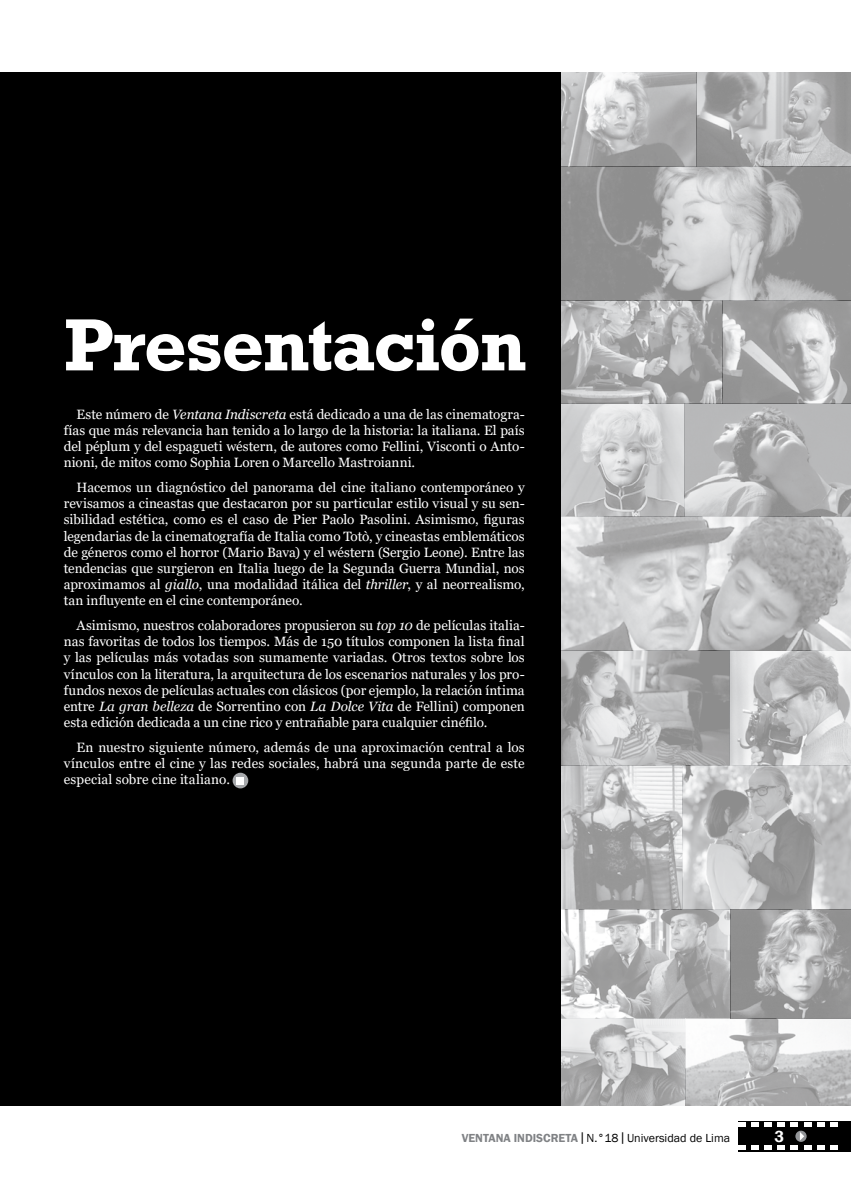
<style>
.page{position:relative;width:851px;height:1191px;background:#fff}
.page>*{position:absolute;margin:0;border:0;box-sizing:border-box;transform-origin:0 0}
.t1{font:700 75px "Rockwell";letter-spacing:-.025em;color:#fff}
.t2{font:600 16.5px "Franklin Gothic";color:#fff}
.t3{font:13.5px/16.2px "Georgia";color:#fff;text-align:justify}
.t4{font:12px "Franklin Gothic";color:#000}
.s1{font-style:italic}
.s2{font-weight:600;color:#808285}
.s3{font-size:9.6px}
</style>
<div class="page">
<div style="left:738px;top:1120px;width:112px;height:31px;background:#000"></div>
<svg style="left:738px;top:1122px;width:7px;height:5px"></svg>
<svg style="left:751px;top:1122px;width:7px;height:5px"></svg>
<svg style="left:764px;top:1122px;width:7px;height:5px"></svg>
<svg style="left:777px;top:1122px;width:7px;height:5px"></svg>
<svg style="left:817px;top:1122px;width:7px;height:5px"></svg>
<svg style="left:830px;top:1122px;width:7px;height:5px"></svg>
<svg style="left:738px;top:1145px;width:7px;height:5px"></svg>
<svg style="left:751px;top:1145px;width:7px;height:5px"></svg>
<svg style="left:764px;top:1145px;width:7px;height:5px"></svg>
<svg style="left:777px;top:1145px;width:7px;height:5px"></svg>
<svg style="left:790px;top:1122px;width:21px;height:28px"></svg>
<svg style="left:817px;top:1145px;width:7px;height:5px"></svg>
<svg style="left:830px;top:1145px;width:7px;height:5px"></svg>
<img style="left:560px;top:765px;width:290px;height:144px">
<img style="left:560px;top:909px;width:290px;height:109px">
<img style="left:560px;top:1018px;width:290px;height:87px">
<img style="left:560px;top:72px;width:290px;height:331px">
<img style="left:560px;top:403px;width:290px;height:113px">
<img style="left:560px;top:650px;width:290px;height:115px">
<img style="left:560px;top:516px;width:290px;height:134px">
<div style="left:0;top:72px;width:560px;height:1033px;background:#000"></div>
<svg style="left:232px;top:772px;width:16px;height:16px"></svg>
<div style="left:236px;top:776px;width:8px;height:8px;background:#fff"></div>
<h1 class="t1" style="left:64px;top:300px;width:464px">Presentación</h1>
<p class="t3" style="left:64px;top:406px;width:462px;text-indent:13px">Este número de <span class="s1">Ventana Indiscreta</span> está dedicado a una de las cinematogra&shy;fías que más relevancia han tenido a lo largo de la historia: la italiana. El país del péplum y del espagueti wéstern, de autores como Fellini, Visconti o Anto&shy;nioni, de mitos como Sophia Loren o Marcello Mastroianni.</p>
<p class="t3" style="left:64px;top:479px;width:462px;text-indent:13px">Hacemos un diagnóstico del panorama del cine italiano contemporáneo y revisamos a cineastas que destacaron por su particular estilo visual y su sen&shy;sibilidad estética, como es el caso de Pier Paolo Pasolini. Asimismo, figuras legendarias de la cinematografía de Italia como Totò, y cineastas emblemáticos de géneros como el horror (Mario Bava) y el wéstern (Sergio Leone). Entre las tendencias que surgieron en Italia luego de la Segunda Guerra Mundial, nos aproximamos al <span class="s1">giallo</span>, una modalidad itálica del <span class="s1">thriller</span>, y al neorrealismo, tan influyente en el cine contemporáneo.</p>
<p class="t3" style="left:64px;top:617px;width:462px;text-indent:13px">Asimismo, nuestros colaboradores propusieron su <span class="s1">top 10</span> de películas italia&shy;nas favoritas de todos los tiempos. Más de 150 títulos componen la lista final y las películas más votadas son sumamente variadas. Otros textos sobre los vínculos con la literatura, la arquitectura de los escenarios naturales y los pro&shy;fundos nexos de películas actuales con clásicos (por ejemplo, la relación íntima entre <span class="s1">La gran belleza</span> de Sorrentino con <span class="s1">La Dolce Vita</span> de Fellini) componen esta edición dedicada a un cine rico y entrañable para cualquier cinéfilo.</p>
<p class="t3" style="left:64px;top:739px;width:462px;text-indent:13px">En nuestro siguiente número, además de una aproximación central a los vínculos entre el cine y las redes sociales, habrá una segunda parte de este especial sobre cine italiano.</p>
<p class="t4" style="left:461px;top:1130px;width:270px"><span class="s2">VENTANA INDISCRETA</span><span class="s3">│</span>N.°18<span class="s3">│</span>Universidad de Lima</p>
<p class="t2" style="left:774px;top:1126px;width:11px">3</p>
</div>
